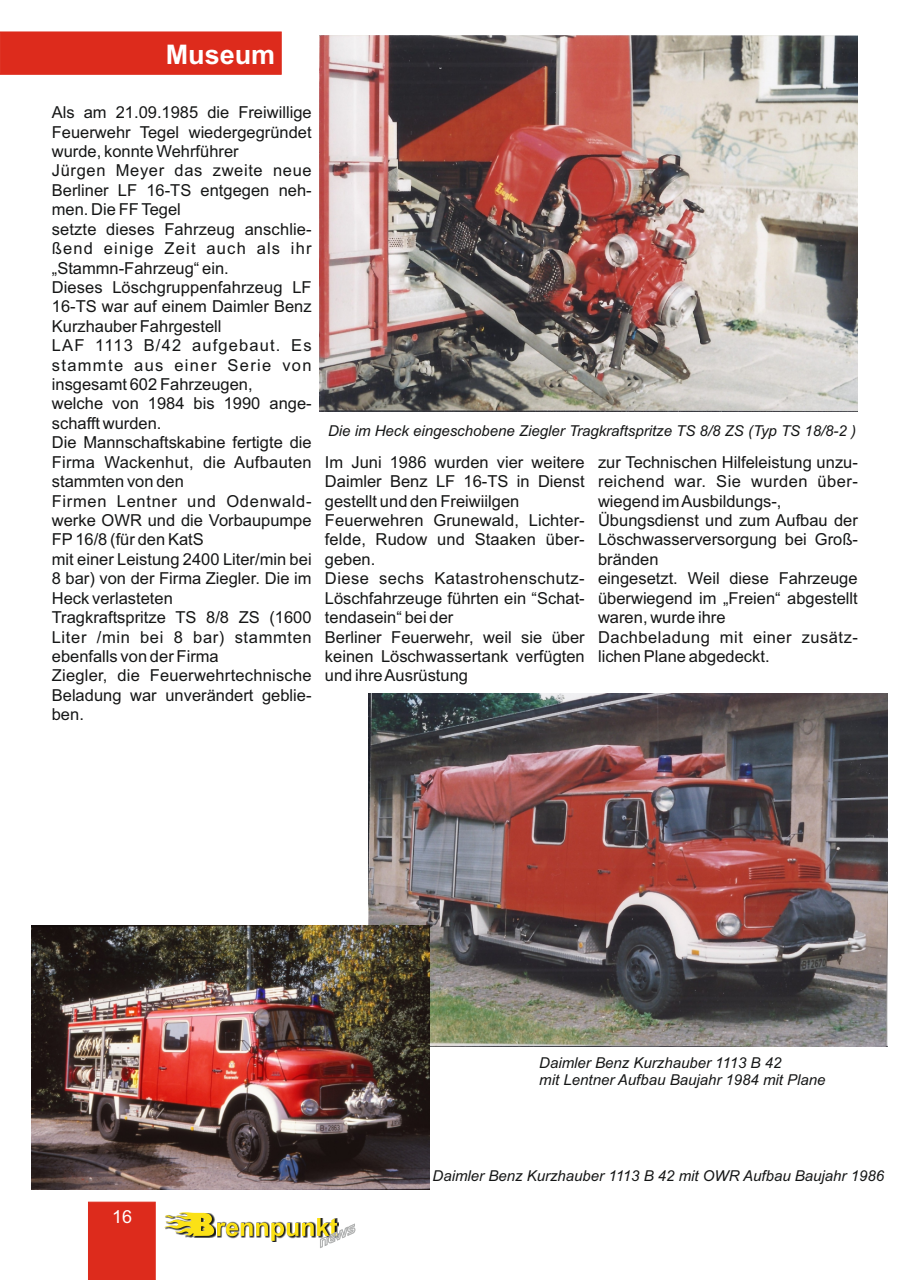
<style>
.page{position:relative;width:910px;height:1280px;background:#fff}
.page>*{position:absolute;margin:0;border:0;box-sizing:border-box;transform-origin:0 0}
.t1{font:700 27px "Arial";color:#fff}
.t2{font:18px "Arial";color:#fff}
.t3{font:16.5px/19.4px "Arial";color:#151616}
.t4{font:italic 15px/16.8px "Arial";color:#151616}
</style>
<div class="page">
<div style="left:88px;top:1201px;width:68px;height:79px;background:#dd2b1c"></div>
<svg style="left:164px;top:1212px;width:191px;height:36px"></svg>
<div style="left:0;top:31px;width:282px;height:44px;background:#dd2b1c"></div>
<img style="left:320px;top:35px;width:538px;height:377px">
<img style="left:369px;top:693px;width:519px;height:354px">
<img style="left:31px;top:926px;width:398px;height:263px">
<h1 class="t1" style="left:166px;top:44px;width:111px">Museum</h1>
<p class="t3" style="left:52px;top:104px;width:261px">Als am 21.09.1985 die Freiwillige<br>Feuerwehr Tegel wiedergegründet wurde, konnte Wehrführer<br>Jürgen Meyer das zweite neue<br>Berliner LF 16-TS entgegen neh&shy;men. Die FF Tegel<br>setzte dieses Fahrzeug anschlie&shy;ßend einige Zeit auch als ihr „Stammn-Fahrzeug“ ein.<br>Dieses Löschgruppenfahrzeug LF<br>16-TS war auf einem Daimler Benz<br>Kurzhauber Fahrgestell<br>LAF 1113 B/42 aufgebaut. Es stammte aus einer Serie von insgesamt 602 Fahrzeugen,<br>welche von 1984 bis 1990 ange&shy;schafft wurden.<br>Die Mannschaftskabine fertigte die<br>Firma Wackenhut, die Aufbauten stammten von den<br>Firmen Lentner und Odenwald&shy;werke OWR und die Vorbaupumpe<br>FP16/8 (für den KatS<br>mit einer Leistung 2400 Liter/min bei<br>8 bar) von der Firma Ziegler. Die im<br>Heck verlasteten<br>Tragkraftspritze TS 8/8 ZS (1600<br>Liter /min bei 8 bar) stammten ebenfalls von der Firma<br>Ziegler, die Feuerwehrtechnische<br>Beladung war unverändert geblie&shy;ben.</p>
<p class="t4" style="left:328px;top:423px;width:529px">Die im Heck eingeschobene Ziegler Tragkraftspritze TS 8/8 ZS (Typ TS 18/8-2 )</p>
<p class="t3" style="left:325px;top:454px;width:261px">Im Juni 1986 wurden vier weitere<br>Daimler Benz LF 16-TS in Dienst gestellt und den Freiwiilgen<br>Feuerwehren Grunewald, Lichter&shy;felde, Rudow und Staaken über&shy;geben.<br>Diese sechs Katastrohenschutz-<br>Löschfahrzeuge führten ein “Schat&shy;tendasein“ bei der<br>Berliner Feuerwehr, weil sie über keinen Löschwassertank verfügten und ihre Ausrüstung</p>
<p class="t3" style="left:598px;top:454px;width:261px">zur Technischen Hilfeleistung unzu&shy;reichend war. Sie wurden über&shy;wiegend im Ausbildungs-,<br>Übungsdienst und zum Aufbau der<br>Löschwasserversorgung bei Groß&shy;bränden<br>eingesetzt. Weil diese Fahrzeuge überwiegend im „Freien“ abgestellt waren, wurde ihre<br>Dachbeladung mit einer zusätz&shy;lichen Plane abgedeckt.</p>
<p class="t2" style="left:112px;top:1210px;width:22px">16</p>
<p class="t4" style="left:539px;top:1056px;width:288px">Daimler Benz Kurzhauber 1113 B 42<br>mit Lentner Aufbau Baujahr 1984 mit Plane</p>
<p class="t4" style="left:432px;top:1169px;width:453px">Daimler Benz Kurzhauber 1113 B 42 mit OWR Aufbau Baujahr 1986</p>
</div>
